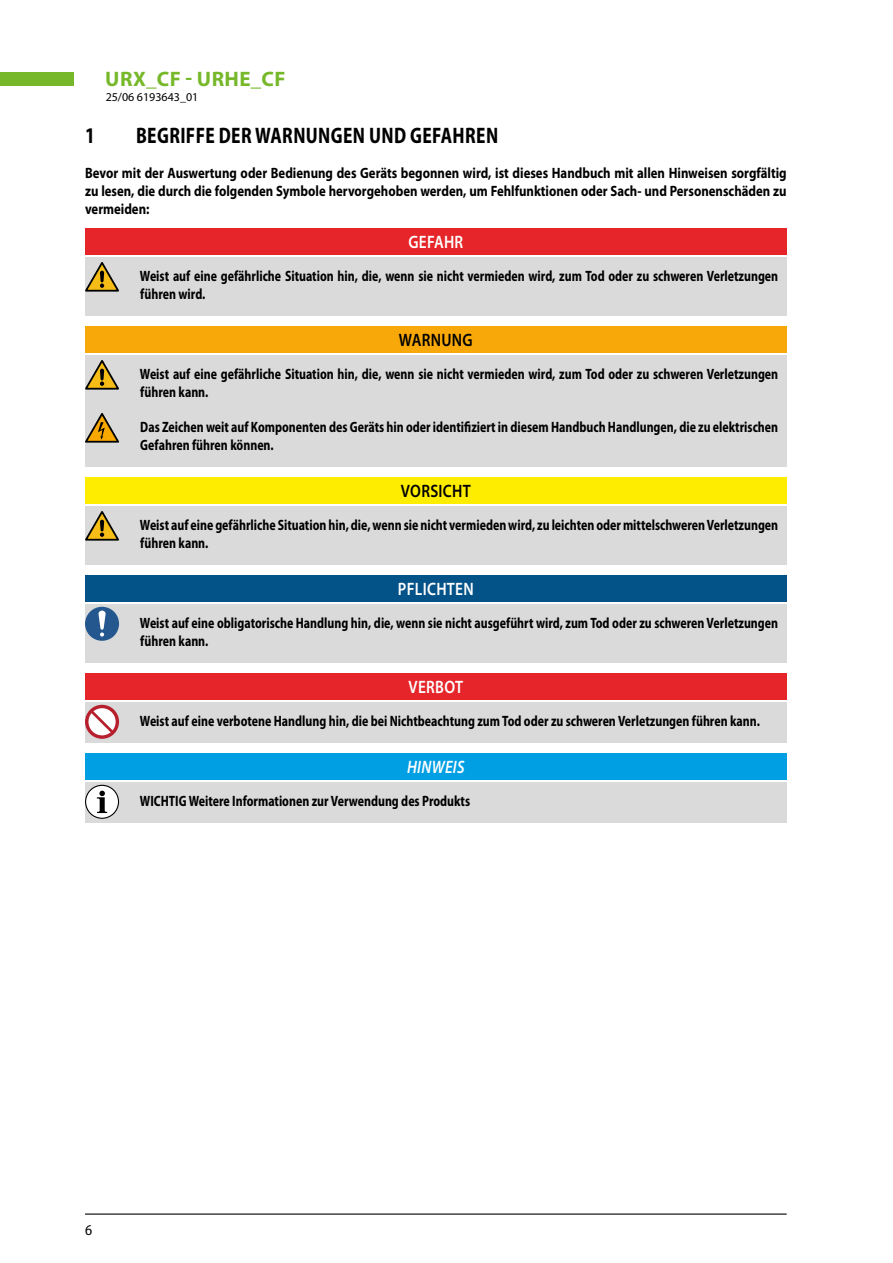
<style>
.page{position:relative;width:893px;height:1263px;background:#fff}
.page>*{position:absolute;margin:0;border:0;box-sizing:border-box;transform-origin:0 0}
.t1{font:700 semi-condensed 22.5px "Myriad Pro";letter-spacing:.02em;color:#000;scale:.85 1}
.t2{font:700 21px "Myriad Pro";letter-spacing:.02em;color:#76b82a}
.t3{font:600 18px "Myriad Pro";letter-spacing:.02em;color:#fff;scale:.85 1}
.t4{font:600 18px "Myriad Pro";letter-spacing:.02em;color:#000;scale:.85 1}
.t5{font:italic 600 18px "Myriad Pro";letter-spacing:.02em;color:#fff;scale:.85 1}
.t6{font:700 semi-condensed 15px/18px "Myriad Pro";color:#000;scale:.85 1}
.t7{font:700 15px/18px "Myriad Pro";color:#000;text-align:justify;scale:.85 1}
.t8{font:semi-condensed 15px "Myriad Pro";color:#000}
.t9{font:12px "Myriad Pro";color:#000}
</style>
<div class="page">
<hr style="left:85px;top:1213px;width:702px;height:1px;background:#000">
<div style="left:0;top:72px;width:73px;height:14px;background:#76b82a"></div>
<div style="left:85px;top:228px;width:702px;height:26px;background:#e52529"></div>
<div style="left:85px;top:257px;width:702px;height:58px;background:#dadada"></div>
<div style="left:85px;top:326px;width:702px;height:26px;background:#f8a909"></div>
<div style="left:85px;top:355px;width:702px;height:58px;background:#dadada"></div>
<div style="left:85px;top:408px;width:702px;height:58px;background:#dadada"></div>
<div style="left:85px;top:477px;width:702px;height:26px;background:#ffed00"></div>
<div style="left:85px;top:506px;width:702px;height:58px;background:#dadada"></div>
<div style="left:85px;top:575px;width:702px;height:26px;background:#045388"></div>
<div style="left:85px;top:604px;width:702px;height:58px;background:#dadada"></div>
<div style="left:85px;top:673px;width:702px;height:26px;background:#e52529"></div>
<div style="left:85px;top:702px;width:702px;height:40px;background:#dadada"></div>
<div style="left:85px;top:753px;width:702px;height:26px;background:#009fe3"></div>
<div style="left:85px;top:782px;width:702px;height:40px;background:#dadada"></div>
<svg style="left:85px;top:262px;width:34px;height:30px"></svg>
<svg style="left:85px;top:360px;width:34px;height:30px"></svg>
<svg style="left:85px;top:413px;width:34px;height:30px"></svg>
<svg style="left:85px;top:511px;width:34px;height:30px"></svg>
<div style="left:85px;top:607px;width:34px;height:34px;background:#24578e;border-radius:50%"></div>
<svg style="left:98px;top:610px;width:8px;height:27px"></svg>
<svg style="left:85px;top:705px;width:34px;height:34px"></svg>
<div style="left:86px;top:785px;width:33px;height:33px;background:#fff;border-radius:50%"></div>
<svg style="left:97px;top:791px;width:10px;height:22px"></svg>
<div style="left:85px;top:785px;width:34px;height:34px;border:1px solid #000;border-radius:50%"></div>
<h2 class="t2" style="left:105px;top:66px;width:182px">URX_CF - URHE_CF</h2>
<p class="t9" style="left:106px;top:89px;width:94px">25/06 6193643_01</p>
<h1 class="t1" style="left:85px;top:121px;width:13px">1</h1>
<h1 class="t1" style="left:136px;top:121px;width:427px">BEGRIFFE DER WARNUNGEN UND GEFAHREN</h1>
<p class="t7" style="left:85px;top:163px;width:827px">Bevor mit der Auswertung oder Bedienung des Geräts begonnen wird, ist dieses Handbuch mit allen Hinweisen sorgfältig zu lesen, die durch die folgenden Symbole hervorgehoben werden, um Fehlfunktionen oder Sach- und Personenschäden zu vermeiden:</p>
<p class="t3" style="left:408px;top:231px;width:66px">GEFAHR</p>
<p class="t6" style="left:140px;top:266px;width:752px">Weist auf eine gefährliche Situation hin, die, wenn sie nicht vermieden wird, zum Tod oder zu schweren Verletzungen führen wird.</p>
<p class="t4" style="left:399px;top:329px;width:88px">WARNUNG</p>
<p class="t6" style="left:140px;top:364px;width:752px">Weist auf eine gefährliche Situation hin, die, wenn sie nicht vermieden wird, zum Tod oder zu schweren Verletzungen führen kann.</p>
<p class="t6" style="left:140px;top:417px;width:752px">Das Zeichen weit auf Komponenten des Geräts hin oder identifiziert in diesem Handbuch Handlungen, die zu elektrischen<br>Gefahren führen können.</p>
<p class="t4" style="left:401px;top:480px;width:84px">VORSICHT</p>
<p class="t6" style="left:140px;top:515px;width:752px">Weist auf eine gefährliche Situation hin, die, wenn sie nicht vermieden wird, zu leichten oder mittelschweren Verletzungen führen kann.</p>
<p class="t3" style="left:398px;top:578px;width:91px">PFLICHTEN</p>
<p class="t6" style="left:140px;top:613px;width:752px">Weist auf eine obligatorische Handlung hin, die, wenn sie nicht ausgeführt wird, zum Tod oder zu schweren Verletzungen führen kann.</p>
<p class="t3" style="left:409px;top:676px;width:66px">VERBOT</p>
<p class="t6" style="left:140px;top:711px;width:731px">Weist auf eine verbotene Handlung hin, die bei Nichtbeachtung zum Tod oder zu schweren Verletzungen führen kann.</p>
<p class="t5" style="left:407px;top:756px;width:69px">HINWEIS</p>
<p class="t6" style="left:140px;top:791px;width:390px">WICHTIG Weitere Informationen zur Verwendung des Produkts</p>
<p class="t8" style="left:85px;top:1220px;width:9px">6</p>
</div>
